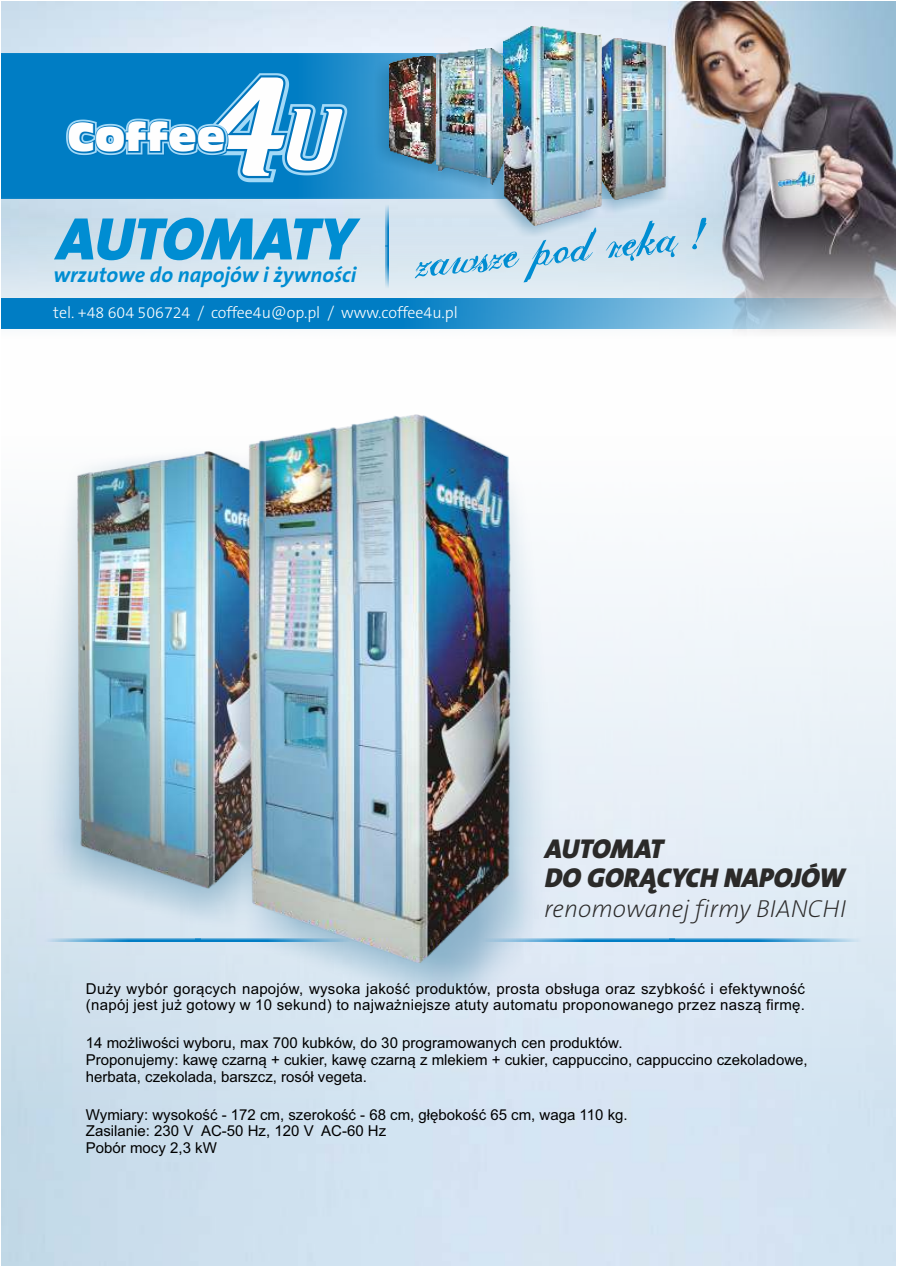
<style>
.page{position:relative;width:897px;height:1267px;background:#fff}
.page>*{position:absolute;margin:0;border:0;box-sizing:border-box;transform-origin:0 0}
.t1{font:italic 141.9px "Crillee BT";color:#fefefe}
.t2{font:italic 900 60.6px "The Sans CE B9";letter-spacing:-.01em;color:#008dd2}
.t3{font:59.55px "Selfish";color:#008dd2}
.t4{font:37.5px "Antique Olive Compact";color:#fefefe}
.t5{font:italic 900 27.45px/29px "The Sans CE B9";letter-spacing:-.005em;color:#2b2a29}
.t6{font:italic 200 24.75px "The Sans CE B2";color:#2b2a29}
.t7{font:italic 700 21.45px "The Sans CE B7";color:#008dd2}
.t8{font:300 16.2px "The Sans CE B3";color:#fefefe}
.t9{font:15px/16.8px "Arial";color:#000}
.t10{font:15px/16.8px "Arial";letter-spacing:.02em;color:#000}
.s1{font-size:87.6px}
</style>
<div class="page">
<img style="left:2px;top:2px;width:893px;height:331px">
<img style="left:778px;top:172px;width:35px;height:14px">
<img style="left:2px;top:54px;width:675px;height:145px">
<svg style="left:66px;top:73px;width:281px;height:109px;background:#1184c7"></svg>
<img style="left:385px;top:244px;width:3px;height:45px">
<img style="left:374px;top:25px;width:296px;height:219px">
<img style="left:390px;top:57px;width:47px;height:108px">
<img style="left:437px;top:49px;width:66px;height:136px">
<img style="left:602px;top:38px;width:64px;height:162px">
<img style="left:503px;top:27px;width:99px;height:199px">
<img style="left:2px;top:298px;width:893px;height:30px">
<img style="left:2px;top:532px;width:893px;height:732px">
<img style="left:36px;top:451px;width:527px;height:571px">
<img style="left:78px;top:452px;width:170px;height:436px">
<img style="left:248px;top:414px;width:263px;height:548px">
<img style="left:41px;top:938px;width:155px;height:3px">
<img style="left:196px;top:938px;width:158px;height:3px">
<img style="left:478px;top:938px;width:191px;height:3px">
<img style="left:669px;top:938px;width:196px;height:3px">
<svg style="left:629px;top:249px;width:45px;height:12px"></svg>
<h1 class="t1" style="left:209px;top:68px;width:134px">4<span class="s1">U</span></h1>
<h3 class="t4" style="left:67px;top:121px;width:159px">COFFEE</h3>
<h2 class="t2" style="left:57px;top:218px;width:299px">AUTOMATY</h2>
<h3 class="t7" style="left:53px;top:268px;width:304px">wrzutowe do napojów i ¿ywnoœci</h3>
<p class="t8" style="left:53px;top:307px;width:406px">tel. +48 604 506724 / coffee4u@op.pl / www.coffee4u.pl</p>
<h3 class="t3" style="left:411px;top:227px;width:296px;rotate:-6deg">zawsze pod reka !</h3>
<h3 class="t5" style="left:544px;top:839px;width:301px">AUTOMAT<br>DO GOR¥CYCH NAPOJÓW</h3>
<h3 class="t6" style="left:544px;top:899px;width:303px">renomowanej firmy BIANCHI</h3>
<p class="t10" style="left:86px;top:981px;width:720px">Duży wybór gorących napojów, wysoka jakość produktów, prosta obsługa oraz szybkość i efektywność (napój jest już gotowy w 10 sekund) to najważniejsze atuty automatu proponowanego przez naszą firmę.</p>
<p class="t9" style="left:86px;top:1035px;width:723px">14 możliwości wyboru, max 700 kubków, do 30 programowanych cen produktów.<br>Proponujemy: kawę czarną + cukier, kawę czarną z mlekiem + cukier, cappuccino, cappuccino czekoladowe, herbata, czekolada, barszcz, rosół vegeta.</p>
<p class="t9" style="left:86px;top:1107px;width:543px">Wymiary: wysokość - 172 cm, szerokość - 68 cm, głębokość 65 cm, waga 110 kg.<br>Zasilanie: 230 V AC-50 Hz, 120 V AC-60 Hz<br>Pobór mocy 2,3 kW</p>
</div>
